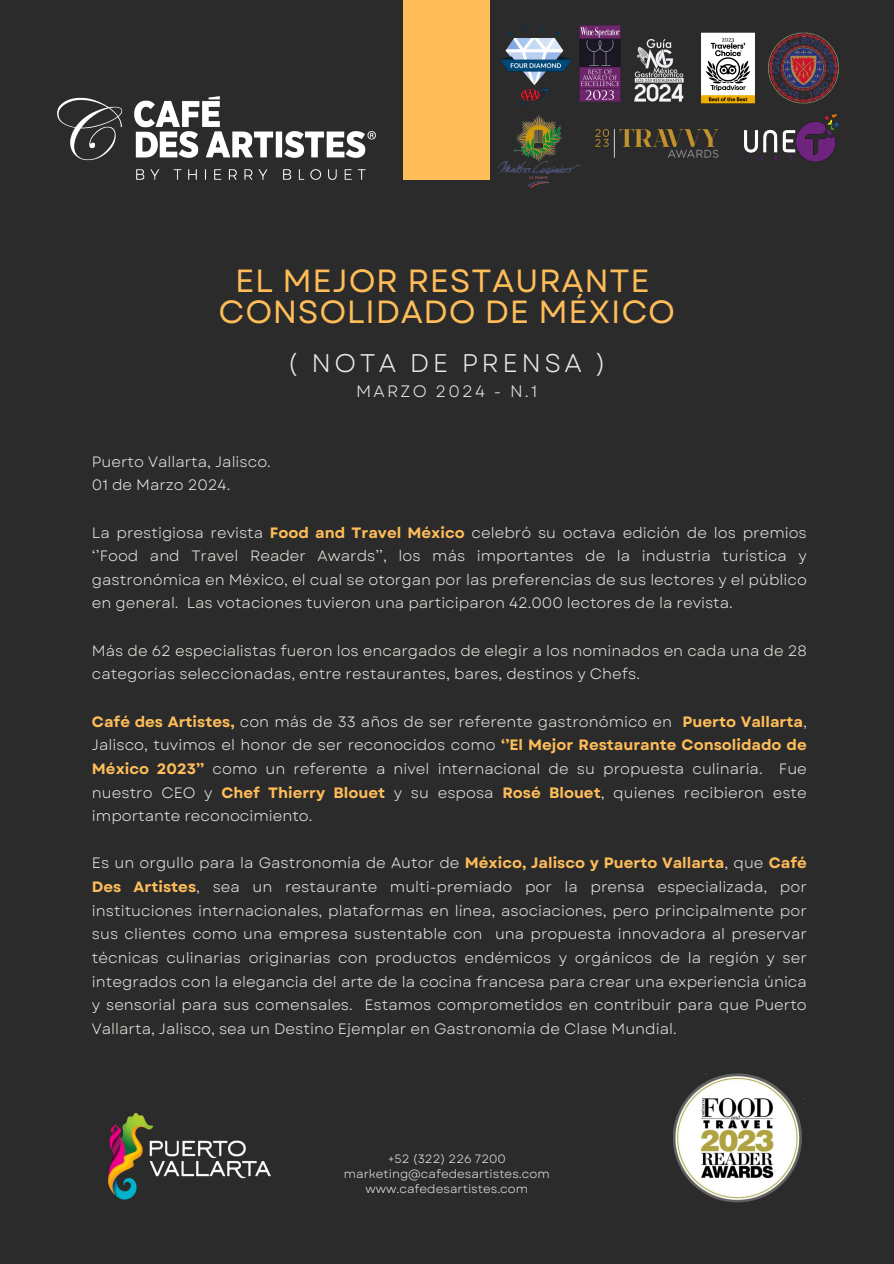
<style>
.page{position:relative;width:894px;height:1264px;background:#fff}
.page>*{position:absolute;margin:0;border:0;box-sizing:border-box;transform-origin:0 0}
.t1{font:32.1px/30.3px "Garet";letter-spacing:.02em;color:#ffbd59;text-align:center}
.t2{font:25.5px "Garet";letter-spacing:.135em;color:#ebe9e3}
.t3{font:16.5px "Garet";letter-spacing:.135em;color:#ebe9e3}
.t4{font:15px/23.7px "Garet";color:#ebe9e3;text-align:justify}
.t5{font:12px "Garet";color:#ebe9e3}
.s1{font-weight:700;color:#ffbd59}
</style>
<div class="page">
<div style="left:0;top:0;width:893px;height:1263px;background:#2b2b2b"></div>
<div style="left:403px;top:0;width:87px;height:179px;background:#ffbd59"></div>
<img style="left:673px;top:1073px;width:129px;height:129px">
<img style="left:57px;top:97px;width:319px;height:82px">
<div style="left:637px;top:1053px;width:67px;height:29px;background:#2b2b2b"></div>
<div style="left:791px;top:1067px;width:31px;height:30px;background:#2b2b2b"></div>
<img style="left:108px;top:1113px;width:163px;height:87px">
<img style="left:768px;top:32px;width:71px;height:72px">
<img style="left:497px;top:115px;width:84px;height:74px">
<img style="left:595px;top:129px;width:124px;height:29px">
<img style="left:500px;top:25px;width:83px;height:81px">
<img style="left:701px;top:32px;width:54px;height:72px">
<img style="left:634px;top:39px;width:50px;height:63px">
<img style="left:579px;top:26px;width:41px;height:75px">
<img style="left:744px;top:115px;width:94px;height:46px">
<h4 class="t1" style="left:218px;top:266px;width:458px">EL MEJOR RESTAURANTE<br>CONSOLIDADO DE MÉXICO</h4>
<p class="t2" style="left:287px;top:345px;width:320px">( NOTA DE PRENSA )</p>
<p class="t3" style="left:356px;top:379px;width:182px">MARZO 2024 - N.1</p>
<p class="t4" style="left:92px;top:449px;width:180px">Puerto Vallarta, Jalisco.<br>01 de Marzo 2024.</p>
<p class="t4" style="left:92px;top:520px;width:716px">La prestigiosa revista <span class="s1">Food and Travel México</span> celebró su octava edición de los premios ‘’Food and Travel Reader Awards’’, los más importantes de la industria turística y gastronómica en México, el cual se otorgan por las preferencias de sus lectores y el público en general. Las votaciones tuvieron una participaron 42.000 lectores de la revista.</p>
<p class="t4" style="left:92px;top:638px;width:716px">Más de 62 especialistas fueron los encargados de elegir a los nominados en cada una de 28 categorías seleccionadas, entre restaurantes, bares, destinos y Chefs.</p>
<p class="t4" style="left:92px;top:709px;width:716px"><span class="s1">Café des Artistes,</span> con más de 33 años de ser referente gastronómico en <span class="s1">Puerto Vallarta</span>, Jalisco, tuvimos el honor de ser reconocidos como <span class="s1">‘’El Mejor Restaurante Consolidado de México 2023’’</span> como un referente a nivel internacional de su propuesta culinaria. Fue nuestro CEO y <span class="s1">Chef Thierry Blouet</span> y su esposa <span class="s1">Rosé Blouet</span>, quienes recibieron este importante reconocimiento.</p>
<p class="t4" style="left:92px;top:851px;width:716px">Es un orgullo para la Gastronomía de Autor de <span class="s1">México, Jalisco y Puerto Vallarta</span>, que <span class="s1">Café Des Artistes</span>, sea un restaurante multi-premiado por la prensa especializada, por instituciones internacionales, plataformas en línea, asociaciones, pero principalmente por sus clientes como una empresa sustentable con una propuesta innovadora al preservar técnicas culinarias originarias con productos endémicos y orgánicos de la región y ser integrados con la elegancia del arte de la cocina francesa para crear una experiencia única y sensorial para sus comensales. Estamos comprometidos en contribuir para que Puerto Vallarta, Jalisco, sea un Destino Ejemplar en Gastronomía de Clase Mundial.</p>
<p class="t5" style="left:387px;top:1149px;width:120px">+52 (322) 226 7200</p>
<p class="t5" style="left:344px;top:1164px;width:207px">marketing@cafedesartistes.com</p>
<p class="t5" style="left:365px;top:1179px;width:164px">www.cafedesartistes.com</p>
</div>
